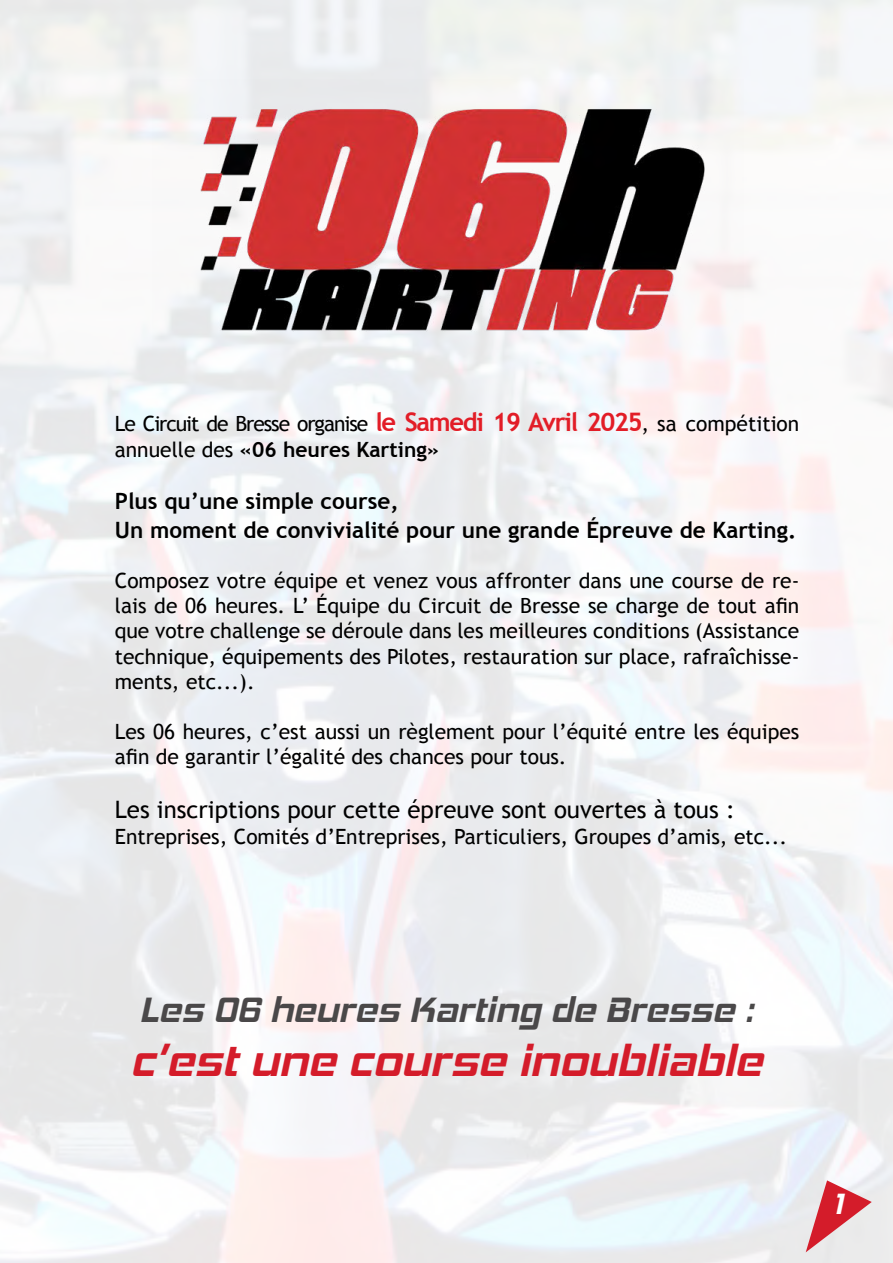
<style>
.page{position:relative;width:893px;height:1263px;background:#fff}
.page>*{position:absolute;margin:0;border:0;box-sizing:border-box;transform-origin:0 0}
.t1{font:italic 700 45px "Hemi Head Rg";color:#d41c2a}
.t2{font:italic 700 36px "Hemi Head Rg";color:#4a4849}
.t3{font:italic 700 30px "Hemi Head Rg";color:#fff}
.t4{font:24px "Trebuchet MS";color:#000}
.t5{font:700 22.5px/28.8px "Trebuchet MS";color:#000}
.t6{font:21px/25.2px "Trebuchet MS";color:#000;text-align:justify}
.t7{font:21px/25.2px "Trebuchet MS";letter-spacing:-.05em;color:#000}
.s1{font-weight:700;font-size:25.5px;color:#e21d27}
.s2{font-weight:700}
</style>
<div class="page">
<svg style="left:806px;top:1180px;width:66px;height:72px;background:#e19aa1"></svg>
<img style="left:153px;top:80px;width:591px;height:270px">
<p class="t7" style="left:115px;top:411px;width:686px">Le Circuit de Bresse organise <span class="s1">le Samedi 19 Avril 2025</span>, sa compétition annuelle des <span class="s2">«06 heures Karting»</span></p>
<p class="t5" style="left:115px;top:486px;width:683px">Plus qu’une simple course,<br>Un moment de convivialité pour une grande Épreuve de Karting.</p>
<p class="t6" style="left:115px;top:568px;width:686px">Composez votre équipe et venez vous affronter dans une course de re&shy;lais de 06 heures. L’ Équipe du Circuit de Bresse se charge de tout afin que votre challenge se déroule dans les meilleures conditions (Assistance technique, équipements des Pilotes, restauration sur place, rafraîchisse&shy;ments, etc...).</p>
<p class="t6" style="left:115px;top:719px;width:686px">Les 06 heures, c’est aussi un règlement pour l’équité entre les équipes afin de garantir l’égalité des chances pour tous.</p>
<p class="t4" style="left:115px;top:796px;width:621px">Les inscriptions pour cette épreuve sont ouvertes à tous :</p>
<p class="t6" style="left:115px;top:824px;width:674px">Entreprises, Comités d’Entreprises, Particuliers, Groupes d’amis, etc...</p>
<h2 class="t2" style="left:139px;top:988px;width:616px">Les 06 heures Karting de Bresse :</h2>
<h1 class="t1" style="left:130px;top:1033px;width:634px">c’est une course inoubliable</h1>
<h3 class="t3" style="left:833px;top:1186px;width:11px">1</h3>
</div>
